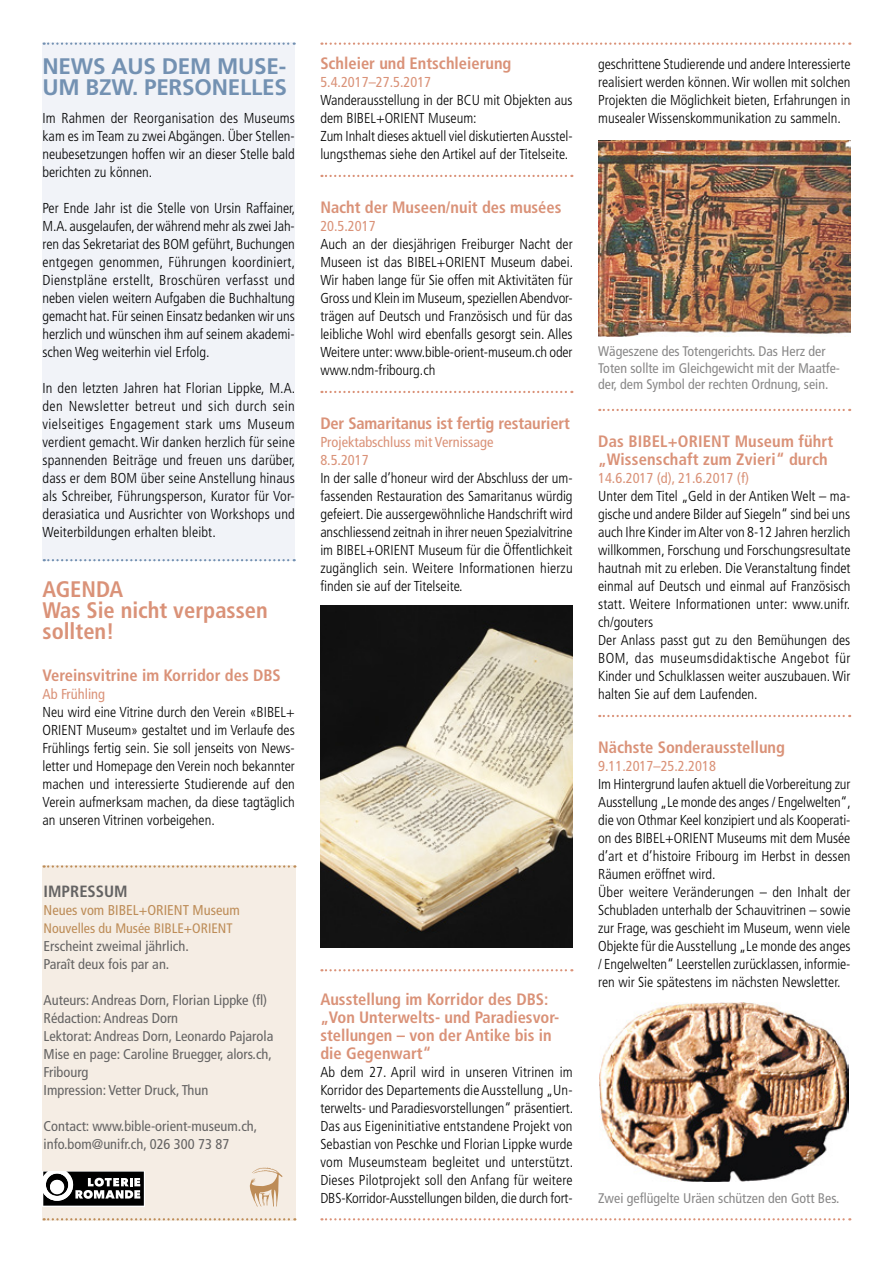
<style>
.page{position:relative;width:893px;height:1263px;background:#fff}
.page>*{position:absolute;margin:0;border:0;box-sizing:border-box;transform-origin:0 0}
.t1{font:700 condensed 22.5px/21px "Frutiger";color:#da9278}
.t2{font:700 22.5px/21px "Frutiger";letter-spacing:-.01em;color:#7391b2}
.t3{font:700 condensed 16.5px/18px "Frutiger";color:#da9278}
.t4{font:700 condensed 16.35px "Frutiger";color:#646363}
.t5{font:300 condensed 14.4px/18px "Frutiger";color:#000;text-align:justify}
.t6{font:condensed 14.4px/18px "Frutiger";color:#da9278}
.t7{font:condensed 14.25px/18px "Frutiger";color:#646363}
.t8{font:condensed 14.25px "Frutiger";color:#bd8c57}
.t9{font:condensed 13.95px/16.8px "Frutiger";color:#898888}
.t10{font:condensed 13.8px "Frutiger";color:#bd8c57}
</style>
<div class="page">
<svg style="left:321px;top:43px;width:529px;height:2px"></svg>
<svg style="left:321px;top:1218px;width:529px;height:2px"></svg>
<div style="left:43px;top:865px;width:253px;height:355px;background:#f5ede4"></div>
<svg style="left:44px;top:865px;width:251px;height:3px"></svg>
<svg style="left:44px;top:1218px;width:251px;height:2px"></svg>
<svg style="left:43px;top:1171px;width:102px;height:35px"></svg>
<svg style="left:43px;top:1171px;width:101px;height:34px;background:#5e5e5e"></svg>
<svg style="left:250px;top:1167px;width:32px;height:39px"></svg>
<div style="left:43px;top:43px;width:252px;height:518px;background:#f1f3f8"></div>
<svg style="left:44px;top:559px;width:251px;height:2px"></svg>
<svg style="left:44px;top:43px;width:251px;height:2px"></svg>
<svg style="left:321px;top:175px;width:251px;height:2px"></svg>
<svg style="left:321px;top:391px;width:251px;height:2px"></svg>
<svg style="left:321px;top:969px;width:251px;height:2px"></svg>
<svg style="left:599px;top:409px;width:251px;height:2px"></svg>
<svg style="left:599px;top:715px;width:251px;height:2px"></svg>
<img style="left:600px;top:1002px;width:249px;height:179px">
<img style="left:320px;top:606px;width:253px;height:341px">
<img style="left:598px;top:140px;width:252px;height:197px">
<h1 class="t2" style="left:43px;top:56px;width:246px">NEWS AUS DEM MUSE-<br>UM BZW. PERSONELLES</h1>
<p class="t5" style="left:43px;top:109px;width:254px">Im Rahmen der Reorganisation des Museums kam es im Team zu zwei Abgängen. Über Stellen&shy;neubesetzungen hoffen wir an dieser Stelle bald berichten zu können.</p>
<p class="t5" style="left:43px;top:199px;width:254px">Per Ende Jahr ist die Stelle von Ursin Raffainer, M.A. ausgelaufen, der während mehr als zwei Jah&shy;ren das Sekretariat des BOM geführt, Buchungen entgegen genommen, Führungen koordiniert, Dienstpläne erstellt, Broschüren verfasst und neben vielen weitern Aufgaben die Buchhaltung gemacht hat. Für seinen Einsatz bedanken wir uns herzlich und wünschen ihm auf seinem akademi&shy;schen Weg weiterhin viel Erfolg.</p>
<p class="t5" style="left:43px;top:379px;width:254px">In den letzten Jahren hat Florian Lippke, M.A. den Newsletter betreut und sich durch sein vielseitiges Engagement stark ums Museum verdient gemacht. Wir danken herzlich für seine spannenden Beiträge und freuen uns darüber, dass er dem BOM über seine Anstellung hinaus als Schreiber, Führungsperson, Kurator für Vor&shy;derasiatica und Ausrichter von Workshops und Weiterbildungen erhalten bleibt.</p>
<h1 class="t1" style="left:43px;top:579px;width:227px">AGENDA<br>Was Sie nicht verpassen sollten!</h1>
<p class="t3" style="left:43px;top:666px;width:240px">Vereinsvitrine im Korridor des DBS</p>
<p class="t6" style="left:43px;top:685px;width:64px">Ab Frühling</p>
<p class="t5" style="left:43px;top:703px;width:254px">Neu wird eine Vitrine durch den Verein «BIBEL+ ORIENT Museum» gestaltet und im Verlaufe des Frühlings fertig sein. Sie soll jenseits von News&shy;letter und Homepage den Verein noch bekannter machen und interessierte Studierende auf den Verein aufmerksam machen, da diese tagtäglich an unseren Vitrinen vorbeigehen.</p>
<p class="t4" style="left:44px;top:882px;width:86px">IMPRESSUM</p>
<p class="t8" style="left:44px;top:902px;width:198px">Neues vom BIBEL+ORIENT Museum</p>
<p class="t10" style="left:44px;top:920px;width:190px">Nouvelles du Musée BIBLE+ORIENT</p>
<p class="t7" style="left:44px;top:937px;width:147px">Erscheint zweimal jährlich.<br>Paraît deux fois par an.</p>
<p class="t7" style="left:44px;top:991px;width:231px">Auteurs: Andreas Dorn, Florian Lippke (fl)<br>Rédaction: Andreas Dorn<br>Lektorat: Andreas Dorn, Leonardo Pajarola<br>Mise en page: Caroline Bruegger, alors.ch,<br>Fribourg<br>Impression: Vetter Druck, Thun</p>
<p class="t7" style="left:44px;top:1117px;width:215px">Contact: www.bible-orient-museum.ch, info.bom@unifr.ch, 026 300 73 87</p>
<p class="t3" style="left:320px;top:54px;width:193px">Schleier und Entschleierung</p>
<p class="t6" style="left:320px;top:73px;width:112px">5.4.2017–27.5.2017</p>
<p class="t5" style="left:320px;top:91px;width:254px;text-align:left">Wanderausstellung in der BCU mit Objekten aus dem BIBEL+ORIENT Museum:<br>Zum Inhalt dieses aktuell viel diskutierten Ausstel&shy;lungsthemas siehe den Artikel auf der Titelseite.</p>
<p class="t3" style="left:320px;top:198px;width:243px">Nacht der Museen/nuit des musées</p>
<p class="t6" style="left:320px;top:217px;width:57px">20.5.2017</p>
<p class="t5" style="left:320px;top:235px;width:254px">Auch an der diesjährigen Freiburger Nacht der Museen ist das BIBEL+ORIENT Museum dabei.<br>Wir haben lange für Sie offen mit Aktivitäten für Gross und Klein im Museum, speziellen Abendvor&shy;trägen auf Deutsch und Französisch und für das leibliche Wohl wird ebenfalls gesorgt sein. Alles Weitere unter: www.bible-orient-museum.ch oder www.ndm-fribourg.ch</p>
<p class="t3" style="left:320px;top:414px;width:251px">Der Samaritanus ist fertig restauriert</p>
<p class="t6" style="left:320px;top:433px;width:175px">Projektabschluss mit Vernissage<br>8.5.2017</p>
<p class="t5" style="left:320px;top:469px;width:254px">In der salle d’honeur wird der Abschluss der um&shy;fassenden Restauration des Samaritanus würdig gefeiert. Die aussergewöhnliche Handschrift wird anschliessend zeitnah in ihrer neuen Spezialvitrine im BIBEL+ORIENT Museum für die Öffentlichkeit zugänglich sein. Weitere Informationen hierzu finden sie auf der Titelseite.</p>
<p class="t3" style="left:320px;top:990px;width:240px">Ausstellung im Korridor des DBS: „Von Unterwelts- und Paradiesvor&shy;stellungen – von der Antike bis in die Gegenwart“</p>
<p class="t5" style="left:320px;top:1063px;width:255px">Ab dem 27. April wird in unseren Vitrinen im Korridor des Departements die Ausstellung „Un&shy;terwelts- und Paradiesvorstellungen“ präsentiert.<br>Das aus Eigeninitiative entstandene Projekt von Sebastian von Peschke und Florian Lippke wurde vom Museumsteam begleitet und unterstützt.<br>Dieses Pilotprojekt soll den Anfang für weitere DBS-Korridor-Ausstellungen bilden, die durch fort-</p>
<p class="t5" style="left:598px;top:55px;width:254px">geschrittene Studierende und andere Interessierte realisiert werden können. Wir wollen mit solchen Projekten die Möglichkeit bieten, Erfahrungen in musealer Wissenskommunikation zu sammeln.</p>
<p class="t9" style="left:598px;top:343px;width:243px">Wägeszene des Totengerichts. Das Herz der<br>Toten sollte im Gleichgewicht mit der Maatfe&shy;der, dem Symbol der rechten Ordnung, sein.</p>
<p class="t3" style="left:598px;top:432px;width:237px">Das BIBEL+ORIENT Museum führt „Wissenschaft zum Zvieri“ durch</p>
<p class="t6" style="left:598px;top:469px;width:152px">14.6.2017 (d), 21.6.2017 (f)</p>
<p class="t5" style="left:598px;top:487px;width:254px;text-align:left">Unter dem Titel „Geld in der Antiken Welt – ma&shy;gische und andere Bilder auf Siegeln“ sind bei uns auch Ihre Kinder im Alter von 8-12 Jahren herzlich willkommen, Forschung und Forschungsresultate hautnah mit zu erleben. Die Veranstaltung findet einmal auf Deutsch und einmal auf Französisch statt. Weitere Informationen unter: www.unifr. ch/gouters<br>Der Anlass passt gut zu den Bemühungen des BOM, das museumsdidaktische Angebot für Kinder und Schulklassen weiter auszubauen. Wir halten Sie auf dem Laufenden.</p>
<p class="t3" style="left:598px;top:738px;width:188px">Nächste Sonderausstellung</p>
<p class="t6" style="left:598px;top:757px;width:119px">9.11.2017–25.2.2018</p>
<p class="t5" style="left:598px;top:775px;width:254px;text-align:left">Im Hintergrund laufen aktuell die Vorbereitung zur Ausstellung „Le monde des anges / Engelwelten“, die von Othmar Keel konzipiert und als Kooperati&shy;on des BIBEL+ORIENT Museums mit dem Musée d’art et d’histoire Fribourg im Herbst in dessen Räumen eröffnet wird.<br>Über weitere Veränderungen – den Inhalt der Schubladen unterhalb der Schauvitrinen – sowie zur Frage, was geschieht im Museum, wenn viele Objekte für die Ausstellung „Le monde des anges / Engelwelten“ Leerstellen zurücklassen, informie&shy;ren wir Sie spätestens im nächsten Newsletter.</p>
<p class="t9" style="left:598px;top:1190px;width:243px">Zwei geflügelte Uräen schützen den Gott Bes.</p>
</div>
